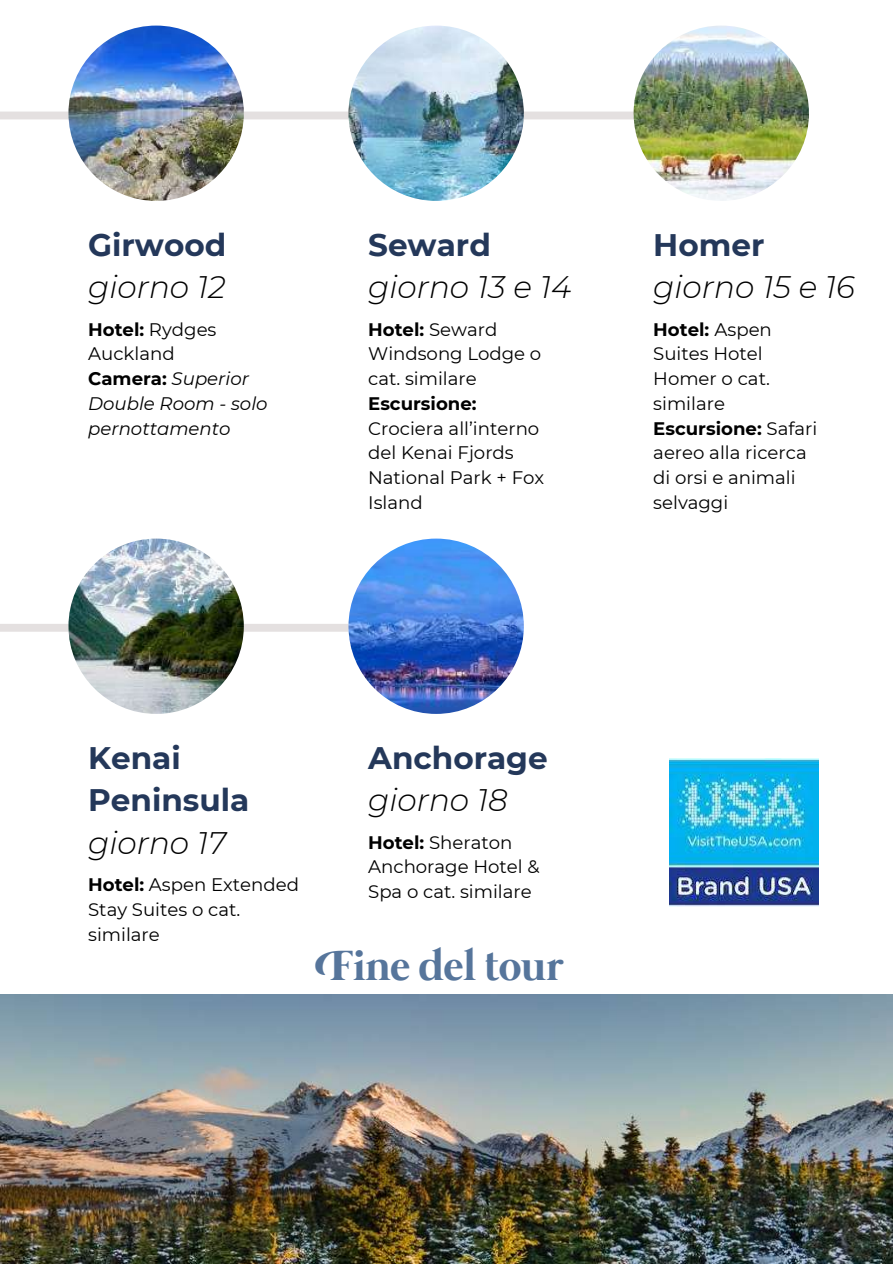
<style>
.page{position:relative;width:893px;height:1264px;background:#fff}
.page>*{position:absolute;margin:0;border:0;box-sizing:border-box;transform-origin:0 0}
.t1{font:700 43.5px "Mermaid Swash Caps";color:#56759b}
.t2{font:italic 300 31.05px "Montserrat";color:#000}
.t3{font:700 31.05px/42.8px "Montserrat";color:#24385a}
.t4{font:18.15px/24.8px "Montserrat";color:#000}
.t5{font:italic 18.15px/24.8px "Montserrat";color:#000}
.t6{font:700 18.15px "Montserrat";color:#000}
.s1{font-weight:700;font-style:normal}
.s2{font-style:normal}
.s3{font-weight:700}
</style>
<div class="page">
<img style="left:0;top:994px;width:892px;height:269px">
<div style="left:0;top:112px;width:714px;height:7px;background:#e4e0e0"></div>
<div style="left:0;top:624px;width:487px;height:7px;background:#e4e0e0"></div>
<img style="left:68px;top:26px;width:176px;height:175px;border-radius:50%">
<img style="left:68px;top:538px;width:176px;height:176px;border-radius:50%">
<img style="left:348px;top:26px;width:176px;height:175px;border-radius:50%">
<img style="left:348px;top:538px;width:176px;height:176px;border-radius:50%">
<img style="left:633px;top:26px;width:175px;height:175px;border-radius:50%">
<img style="left:669px;top:758px;width:149px;height:148px">
<h2 class="t3" style="left:88px;top:223px;width:140px">Girwood</h2>
<h2 class="t2" style="left:88px;top:268px;width:139px">giorno 12</h2>
<p class="t5" style="left:88px;top:317px;width:181px"><span class="s1">Hotel:</span> <span class="s2">Rydges<br>Auckland<br></span><span class="s1">Camera:</span> Superior<br>Double Room - solo pernottamento</p>
<h2 class="t3" style="left:368px;top:223px;width:124px">Seward</h2>
<h2 class="t2" style="left:368px;top:268px;width:205px">giorno 13 e 14</h2>
<p class="t4" style="left:368px;top:317px;width:175px"><span class="s3">Hotel:</span> Seward<br>Windsong Lodge o cat. similare</p>
<p class="t6" style="left:368px;top:392px;width:110px">Escursione:</p>
<p class="t4" style="left:368px;top:416px;width:177px">Crociera all’interno del Kenai Fjords<br>National Park + Fox<br>Island</p>
<h2 class="t3" style="left:653px;top:223px;width:113px">Homer</h2>
<h2 class="t2" style="left:653px;top:268px;width:203px">giorno 15 e 16</h2>
<p class="t4" style="left:653px;top:317px;width:165px"><span class="s3">Hotel:</span> Aspen<br>Suites Hotel<br>Homer o cat. similare<br><span class="s3">Escursione:</span> Safari aereo alla ricerca di orsi e animali selvaggi</p>
<h2 class="t3" style="left:88px;top:736px;width:163px">Kenai<br>Peninsula</h2>
<h2 class="t2" style="left:88px;top:824px;width:140px">giorno 17</h2>
<p class="t4" style="left:88px;top:872px;width:212px"><span class="s3">Hotel:</span> Aspen Extended<br>Stay Suites o cat. similare</p>
<h2 class="t3" style="left:368px;top:736px;width:181px">Anchorage</h2>
<h2 class="t2" style="left:368px;top:781px;width:141px">giorno 18</h2>
<p class="t4" style="left:368px;top:829px;width:173px"><span class="s3">Hotel:</span> Sheraton<br>Anchorage Hotel &amp;<br>Spa o cat. similare</p>
<h1 class="t1" style="left:330px;top:947px;width:234px">Fine del tour</h1>
</div>
